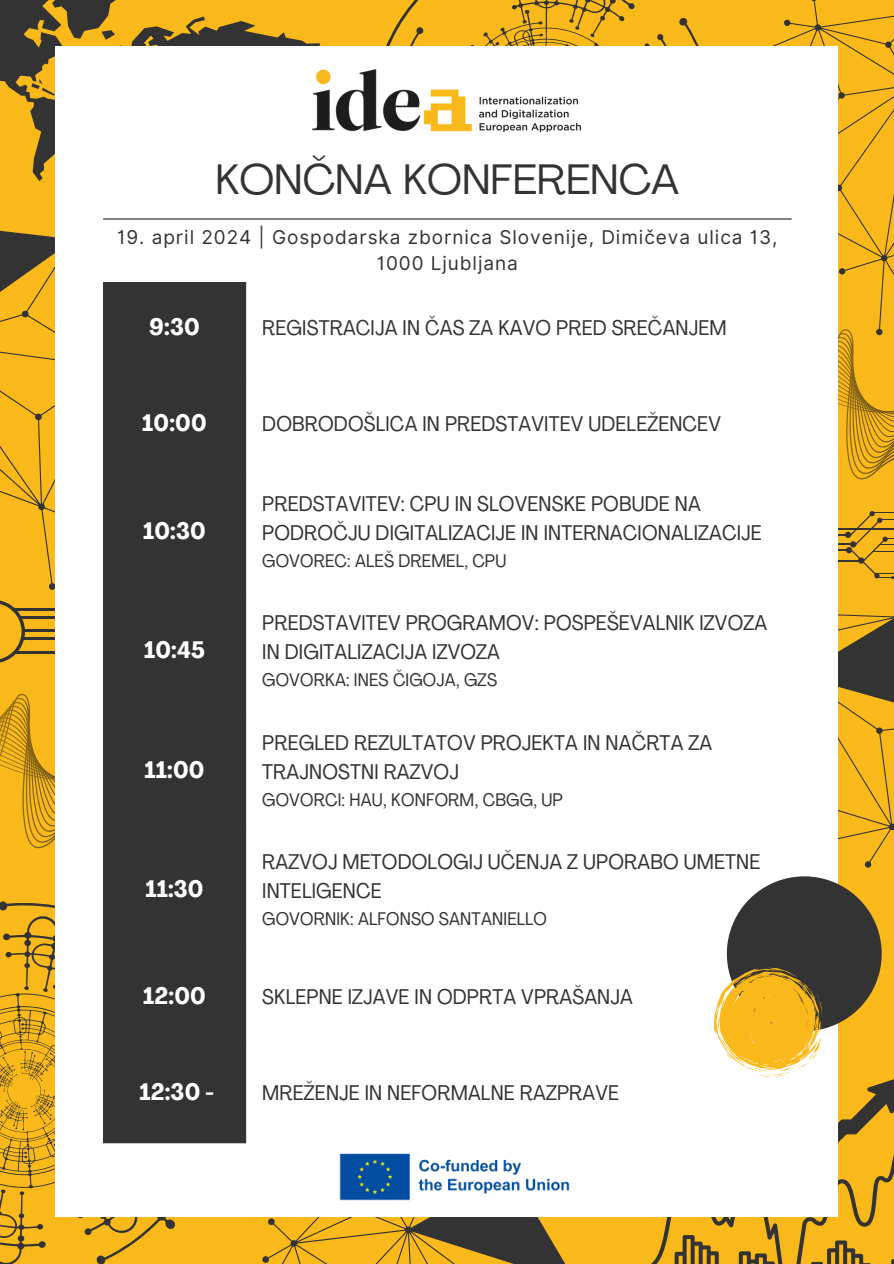
<style>
.page{position:relative;width:894px;height:1264px;background:#fff}
.page>*{position:absolute;margin:0;border:0;box-sizing:border-box;transform-origin:0 0}
.t1{font:42px "Agrandir";color:#333}
.t2{font:700 condensed 23.4px "Agrandir";letter-spacing:.01em;color:#fff}
.t3{font:condensed 21px/29.2px "Agrandir";letter-spacing:.01em;color:#333}
.t4{font:19.05px/25.8px "Inter";letter-spacing:.05em;color:#333;text-align:center}
.t5{font:condensed 18px "Agrandir";letter-spacing:.01em;color:#333}
</style>
<div class="page">
<svg style="left:0;top:0;width:323px;height:103px;background:#9f7c25"></svg>
<hr style="left:787px;top:534px;width:61px;height:1px;background:#333">
<hr style="left:788px;top:549px;width:60px;height:2px;background:#333">
<hr style="left:788px;top:543px;width:65px;height:2px;background:#333">
<hr style="left:783px;top:560px;width:78px;height:1px;background:#333">
<hr style="left:781px;top:528px;width:112px;height:2px;background:#333">
<svg style="left:845px;top:510px;width:48px;height:68px;background:#d6a11e"></svg>
<svg style="left:349px;top:0;width:301px;height:46px;background:#e7ac1c"></svg>
<svg style="left:838px;top:579px;width:55px;height:297px;background:#ca991f"></svg>
<svg style="left:838px;top:407px;width:55px;height:99px;background:#e2a819"></svg>
<svg style="left:323px;top:1217px;width:313px;height:46px;background:#b28822"></svg>
<svg style="left:650px;top:0;width:243px;height:407px;background:#eeb01a"></svg>
<svg style="left:0;top:685px;width:55px;height:106px;background:#e0a619"></svg>
<svg style="left:0;top:616px;width:25px;height:47px"></svg>
<hr style="left:21px;top:616px;width:81px;height:2px;background:#333">
<hr style="left:23px;top:637px;width:81px;height:2px;background:#333">
<hr style="left:23px;top:629px;width:86px;height:2px;background:#333">
<hr style="left:15px;top:651px;width:105px;height:2px;background:#333">
<svg style="left:0;top:103px;width:55px;height:513px;background:#daa31d"></svg>
<svg style="left:0;top:791px;width:323px;height:472px;background:#e4ab1d"></svg>
<div style="left:55px;top:46px;width:782px;height:1170px;background:#fff"></div>
<hr style="left:103px;top:219px;width:688px;height:1px;background:#000">
<img style="left:312px;top:69px;width:269px;height:63px">
<img style="left:339px;top:1153px;width:231px;height:48px">
<div style="left:103px;top:282px;width:143px;height:861px;background:#333"></div>
<svg style="left:650px;top:876px;width:243px;height:387px"></svg>
<p class="t1" style="left:215px;top:162px;width:465px">KONČNA KONFERENCA</p>
<p class="t4" style="left:117px;top:224px;width:661px">19. april 2024 | Gospodarska zbornica Slovenije, Dimičeva ulica 13,<br>1000 Ljubljana</p>
<p class="t2" style="left:149px;top:317px;width:52px">9:30</p>
<h1 class="t3" style="left:262px;top:315px;width:465px">REGISTRACIJA IN ČAS ZA KAVO PRED SREČANJEM</h1>
<p class="t2" style="left:142px;top:413px;width:66px">10:00</p>
<p class="t3" style="left:262px;top:411px;width:460px">DOBRODOŠLICA IN PREDSTAVITEV UDELEŽENCEV</p>
<p class="t2" style="left:143px;top:521px;width:64px">10:30</p>
<p class="t2" style="left:144px;top:641px;width:62px">10:45</p>
<p class="t2" style="left:144px;top:760px;width:61px">11:00</p>
<p class="t2" style="left:145px;top:879px;width:60px">11:30</p>
<p class="t3" style="left:262px;top:491px;width:501px">PREDSTAVITEV: CPU IN SLOVENSKE POBUDE NA<br>PODROČJU DIGITALIZACIJE IN INTERNACIONALIZACIJE</p>
<p class="t5" style="left:262px;top:553px;width:245px">GOVOREC: ALEŠ DREMEL, CPU</p>
<p class="t3" style="left:262px;top:610px;width:506px">PREDSTAVITEV PROGRAMOV: POSPEŠEVALNIK IZVOZA<br>IN DIGITALIZACIJA IZVOZA</p>
<p class="t5" style="left:262px;top:673px;width:236px">GOVORKA: INES ČIGOJA, GZS</p>
<p class="t3" style="left:262px;top:729px;width:451px">PREGLED REZULTATOV PROJEKTA IN NAČRTA ZA<br>TRAJNOSTNI RAZVOJ</p>
<p class="t5" style="left:262px;top:792px;width:302px">GOVORCI: HAU, KONFORM, CBGG, UP</p>
<p class="t3" style="left:262px;top:849px;width:499px">RAZVOJ METODOLOGIJ UČENJA Z UPORABO UMETNE<br>INTELIGENCE</p>
<p class="t5" style="left:262px;top:911px;width:286px">GOVORNIK: ALFONSO SANTANIELLO</p>
<p class="t2" style="left:143px;top:986px;width:64px">12:00</p>
<p class="t3" style="left:262px;top:984px;width:372px">SKLEPNE IZJAVE IN ODPRTA VPRAŠANJA</p>
<p class="t2" style="left:139px;top:1082px;width:76px">12:30 -</p>
<p class="t3" style="left:262px;top:1080px;width:358px">MREŽENJE IN NEFORMALNE RAZPRAVE</p>
</div>
